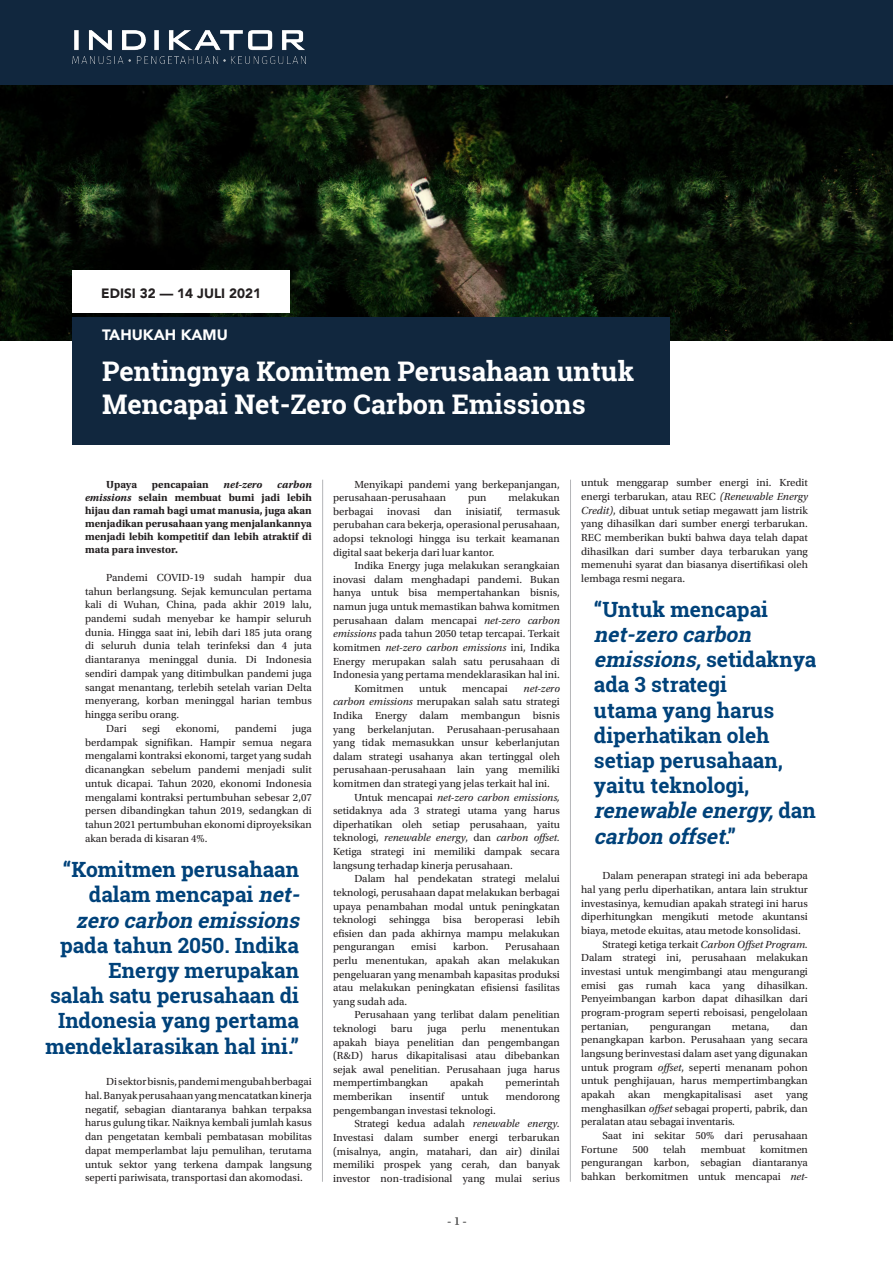
<style>
.page{position:relative;width:893px;height:1263px;background:#fff}
.page>*{position:absolute;margin:0;border:0;box-sizing:border-box;transform-origin:0 0}
.judul_gede{font:700 27px/32.4px "Roboto Slab";color:#fff}
.quote{font:700 21px/25.2px "Roboto Slab";color:#00427a;text-align:right}
.rubrik{font:900 15px "Avenir";color:#fff}
.rubrik-2{font:900 13.5px "Avenir";color:#231f20}
.t1{font:12px "Utopia Std";color:#666}
.teks_isi{font:10.8px/13.6px "Utopia Std";color:#231f20;text-align:justify}
.teks_isi-2{font:700 10.8px/13.2px "Utopia Std";color:#231f20;text-align:justify}
.teks_isi-3{font:italic 700 10.8px "Utopia Std";color:#231f20}
.s1{font-style:italic}
</style>
<div class="page">
<div style="left:0;top:0;width:893px;height:85px;background:#11273e"></div>
<img style="left:73px;top:30px;width:232px;height:34px">
<img style="left:0;top:85px;width:893px;height:255px">
<div style="left:72px;top:317px;width:597px;height:127px;background:#11273e"></div>
<div style="left:72px;top:270px;width:218px;height:43px;background:#fff"></div>
<hr style="left:322px;top:480px;width:1px;height:702px;background:#b4b5b8">
<hr style="left:570px;top:480px;width:1px;height:702px;background:#b4b5b8">
<p class="rubrik-2" style="left:101px;top:282px;width:161px">EDISI 32 — 14 JULI 2021</p>
<p class="rubrik" style="left:102px;top:322px;width:127px">TAHUKAH KAMU</p>
<p class="judul_gede" style="left:102px;top:355px;width:534px">Pentingnya Komitmen Perusahaan untuk<br>Mencapai Net-Zero Carbon Emissions</p>
<p class="teks_isi-2" style="left:85px;top:477px;width:228px;text-indent:192px"><span class="s1">carbon emissions</span> selain membuat bumi jadi lebih hijau dan ramah bagi umat manusia, juga akan menjadikan perusahaan yang menjalankannya menjadi lebih kompetitif dan lebih atraktif di mata para investor.</p>
<p class="teks_isi" style="left:85px;top:570px;width:228px;text-indent:21px">Pandemi COVID-19 sudah hampir dua tahun berlangsung. Sejak kemunculan pertama kali di Wuhan, China, pada akhir 2019 lalu, pandemi sudah menyebar ke hampir seluruh dunia. Hingga saat ini, lebih dari 185 juta orang di seluruh dunia telah terinfeksi dan 4 juta diantaranya meninggal dunia. Di Indonesia sendiri dampak yang ditimbulkan pandemi juga sangat menantang, terlebih setelah varian Delta menyerang, korban meninggal harian tembus hingga seribu orang.</p>
<p class="teks_isi" style="left:106px;top:722px;width:22px">Dari</p>
<p class="teks_isi" style="left:142px;top:722px;width:20px">segi</p>
<p class="teks_isi" style="left:176px;top:722px;width:45px">ekonomi,</p>
<p class="teks_isi" style="left:235px;top:722px;width:43px">pandemi</p>
<p class="teks_isi-2" style="left:106px;top:477px;width:32px">Upaya</p>
<p class="teks_isi-2" style="left:152px;top:477px;width:58px">pencapaian</p>
<p class="teks_isi-3" style="left:224px;top:478px;width:40px">net-zero</p>
<p class="teks_isi" style="left:85px;top:722px;width:228px;text-indent:207px">juga berdampak signifikan. Hampir semua negara mengalami kontraksi ekonomi, target yang sudah dicanangkan sebelum pandemi menjadi sulit untuk dicapai. Tahun 2020, ekonomi Indonesia mengalami kontraksi pertumbuhan sebesar 2,07 persen dibandingkan tahun 2019, sedangkan di tahun 2021 pertumbuhan ekonomi diproyeksikan akan berada di kisaran 4%.</p>
<p class="quote" style="left:45px;top:857px;width:261px">“Komitmen perusahaan dalam mencapai <span class="s1">net&shy;zero carbon emissions </span>pada tahun 2050. Indika<br>Energy merupakan<br>salah satu perusahaan di<br>Indonesia yang pertama mendeklarasikan hal ini.”</p>
<p class="teks_isi" style="left:85px;top:1075px;width:228px;text-indent:21px">Di sektor bisnis, pandemi mengubah berbagai hal. Banyak perusahaan yang mencatatkan kinerja negatif, sebagian diantaranya bahkan terpaksa harus gulung tikar. Naiknya kembali jumlah kasus dan pengetatan kembali pembatasan mobilitas dapat memperlambat laju pemulihan, terutama untuk sektor yang terkena dampak langsung seperti pariwisata, transportasi dan akomodasi.</p>
<p class="teks_isi" style="left:333px;top:477px;width:228px;text-indent:21px">Menyikapi pandemi yang berkepanjangan, perusahaan-perusahaan</p>
<p class="teks_isi" style="left:468px;top:491px;width:20px">pun</p>
<p class="teks_isi" style="left:509px;top:491px;width:53px">melakukan</p>
<p class="teks_isi" style="left:333px;top:505px;width:42px">berbagai</p>
<p class="teks_isi" style="left:387px;top:505px;width:34px">inovasi</p>
<p class="teks_isi" style="left:434px;top:505px;width:19px">dan</p>
<p class="teks_isi" style="left:466px;top:505px;width:38px">inisiatif,</p>
<p class="teks_isi" style="left:333px;top:505px;width:228px;text-indent:183px">termasuk perubahan cara bekerja, operasional perusahaan, adopsi teknologi hingga isu terkait keamanan digital saat bekerja dari luar kantor.</p>
<p class="teks_isi" style="left:333px;top:559px;width:228px;text-indent:21px">Indika Energy juga melakukan serangkaian inovasi dalam menghadapi pandemi. Bukan hanya untuk bisa mempertahankan bisnis, namun juga untuk memastikan bahwa komitmen perusahaan dalam mencapai <span class="s1">net-zero carbon emissions</span> pada tahun 2050 tetap tercapai. Terkait komitmen <span class="s1">net-zero carbon emissions</span> ini, Indika Energy merupakan salah satu perusahaan di Indonesia yang pertama mendeklarasikan hal ini.</p>
<p class="teks_isi" style="left:354px;top:682px;width:51px">Komitmen</p>
<p class="teks_isi" style="left:419px;top:682px;width:29px">untuk</p>
<p class="teks_isi" style="left:462px;top:682px;width:47px">mencapai</p>
<p class="teks_isi" style="left:333px;top:682px;width:228px;text-indent:190px"><span class="s1">net-zero carbon emissions</span> merupakan salah satu strategi Indika Energy dalam membangun bisnis yang berkelanjutan. Perusahaan-perusahaan yang tidak memasukkan unsur keberlanjutan dalam strategi usahanya akan tertinggal oleh perusahaan-perusahaan lain yang memiliki komitmen dan strategi yang jelas terkait hal ini.</p>
<p class="teks_isi" style="left:333px;top:790px;width:228px;text-indent:21px">Untuk mencapai <span class="s1">net-zero carbon emissions, </span>setidaknya ada 3 strategi utama yang harus diperhatikan oleh setiap perusahaan, yaitu teknologi, <span class="s1">renewable energy</span>, dan <span class="s1">carbon offset.<br></span>Ketiga strategi ini memiliki dampak secara langsung terhadap kinerja perusahaan.</p>
<p class="teks_isi" style="left:333px;top:872px;width:228px;text-indent:21px">Dalam hal pendekatan strategi melalui teknologi, perusahaan dapat melakukan berbagai upaya penambahan modal untuk peningkatan teknologi sehingga bisa beroperasi lebih efisien dan pada akhirnya mampu melakukan pengurangan</p>
<p class="teks_isi" style="left:333px;top:940px;width:228px;text-indent:172px">Perusahaan perlu menentukan, apakah akan melakukan pengeluaran yang menambah kapasitas produksi atau melakukan peningkatan efisiensi fasilitas yang sudah ada.</p>
<p class="teks_isi" style="left:333px;top:1008px;width:228px;text-indent:21px">Perusahaan yang terlibat dalam penelitian teknologi</p>
<p class="teks_isi" style="left:411px;top:940px;width:27px">emisi</p>
<p class="teks_isi" style="left:453px;top:940px;width:37px">karbon.</p>
<p class="teks_isi" style="left:333px;top:1022px;width:228px;text-indent:168px">menentukan apakah biaya penelitian dan pengembangan (R&amp;D) harus dikapitalisasi atau dibebankan sejak awal penelitian. Perusahaan juga harus mempertimbangkan</p>
<p class="teks_isi" style="left:391px;top:1022px;width:23px">baru</p>
<p class="teks_isi" style="left:427px;top:1022px;width:21px">juga</p>
<p class="teks_isi" style="left:462px;top:1022px;width:26px">perlu</p>
<p class="teks_isi" style="left:450px;top:1076px;width:35px">apakah</p>
<p class="teks_isi" style="left:506px;top:1076px;width:56px">pemerintah</p>
<p class="teks_isi" style="left:333px;top:1090px;width:61px">memberikan</p>
<p class="teks_isi" style="left:410px;top:1090px;width:36px">insentif</p>
<p class="teks_isi" style="left:461px;top:1090px;width:29px">untuk</p>
<p class="teks_isi" style="left:506px;top:1090px;width:56px">mendorong</p>
<p class="teks_isi" style="left:333px;top:1103px;width:164px">pengembangan investasi teknologi.</p>
<p class="teks_isi" style="left:333px;top:1117px;width:228px;text-indent:21px">Strategi kedua adalah <span class="s1">renewable energy.<br></span>Investasi dalam sumber energi terbarukan (misalnya, angin, matahari, dan air) dinilai memiliki prospek yang cerah, dan banyak investor non-tradisional yang mulai serius</p>
<p class="t1" style="left:447px;top:1214px;width:21px">- 1 -</p>
<p class="teks_isi" style="left:581px;top:476px;width:228px">untuk menggarap sumber energi ini. Kredit energi terbarukan, atau REC <span class="s1">(Renewable Energy Credit)</span>, dibuat untuk setiap megawatt jam listrik yang dihasilkan dari sumber energi terbarukan.<br>REC memberikan bukti bahwa daya telah dapat dihasilkan dari sumber daya terbarukan yang memenuhi syarat dan biasanya disertifikasi oleh lembaga resmi negara.</p>
<p class="quote" style="left:594px;top:596px;width:224px;text-align:left">“Untuk mencapai <span class="s1">net-zero carbon emissions,</span>setidaknya ada 3 strategi<br>utama yang harus diperhatikan oleh setiap perusahaan, yaitu teknologi, <span class="s1">renewable energy,</span>d a n <span class="s1">carbon offset</span>.”</p>
<p class="teks_isi" style="left:581px;top:869px;width:228px;text-indent:21px">Dalam penerapan strategi ini ada beberapa hal yang perlu diperhatikan, antara lain struktur investasinya, kemudian apakah strategi ini harus diperhitungkan mengikuti metode akuntansi biaya, metode ekuitas, atau metode konsolidasi.</p>
<p class="teks_isi" style="left:581px;top:937px;width:228px;text-indent:21px">Strategi ketiga terkait <span class="s1">Carbon Offset Program.<br></span>Dalam strategi ini, perusahaan melakukan investasi untuk mengimbangi atau mengurangi emisi gas rumah kaca yang dihasilkan.<br>Penyeimbangan karbon dapat dihasilkan dari program-program seperti reboisasi, pengelolaan pertanian,</p>
<p class="teks_isi" style="left:581px;top:1019px;width:228px;text-indent:209px">dan penangkapan karbon. Perusahaan yang secara langsung berinvestasi dalam aset yang digunakan untuk program <span class="s1">offset</span>, seperti menanam pohon untuk penghijauan, harus mempertimbangkan apakah akan mengkapitalisasi aset yang menghasilkan <span class="s1">offset</span> sebagai properti, pabrik, dan peralatan atau sebagai inventaris.</p>
<p class="teks_isi" style="left:581px;top:1129px;width:228px;text-indent:21px">Saat ini sekitar 50% dari perusahaan<br>Fortune</p>
<p class="teks_isi" style="left:650px;top:1019px;width:63px">pengurangan</p>
<p class="teks_isi" style="left:732px;top:1019px;width:39px">metana,</p>
<p class="teks_isi" style="left:581px;top:1142px;width:228px;text-indent:179px">komitmen pengurangan karbon, sebagian diantaranya bahkan berkomitmen untuk mencapai <span class="s1">net-</span></p>
<p class="teks_isi" style="left:632px;top:1142px;width:18px">500</p>
<p class="teks_isi" style="left:663px;top:1142px;width:25px">telah</p>
<p class="teks_isi" style="left:701px;top:1142px;width:46px">membuat</p>
</div>
